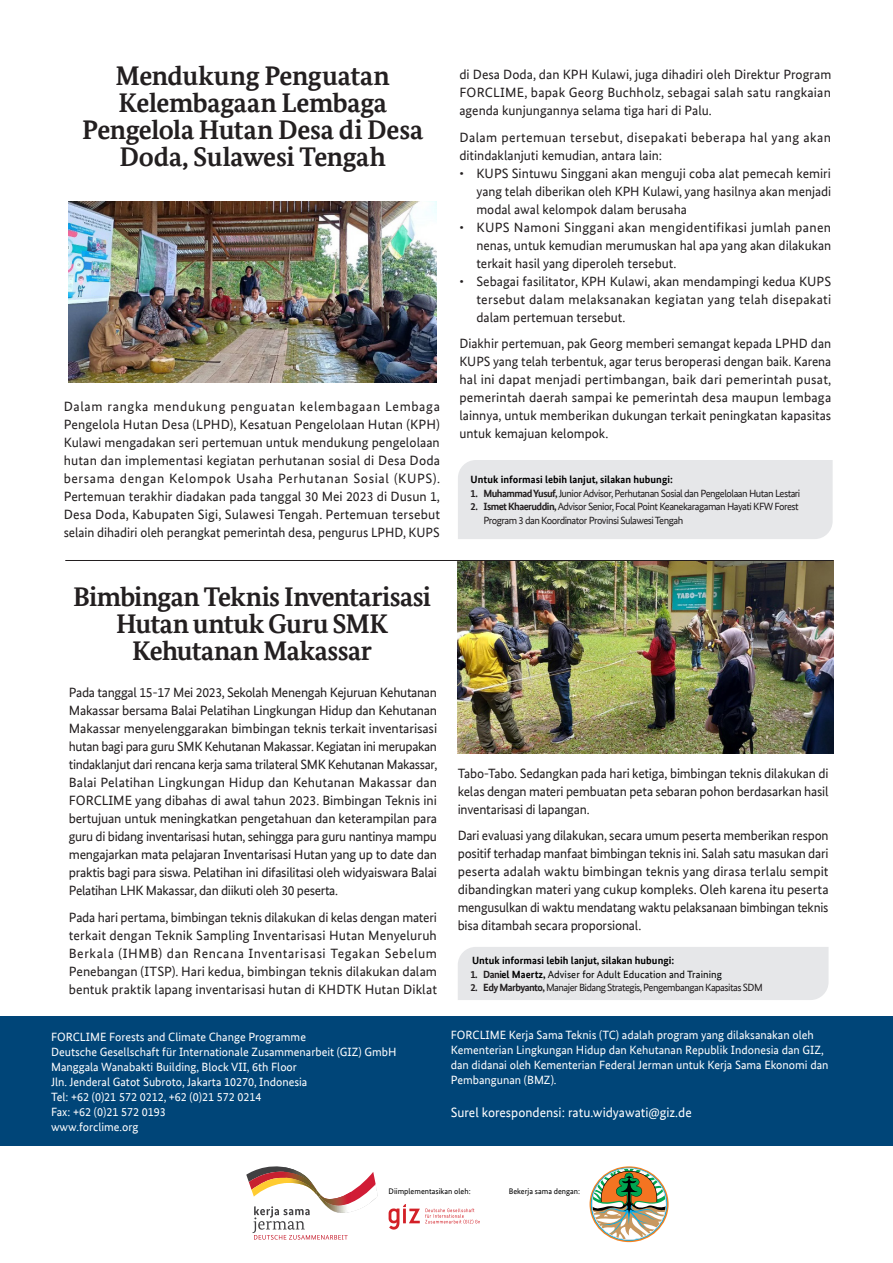
<style>
.page{position:relative;width:893px;height:1263px;background:#fff}
.page>*{position:absolute;margin:0;border:0;box-sizing:border-box;transform-origin:0 0}
.head{font:700 27px/27px "Bundes Serif Office T";letter-spacing:-.015em;color:#231f20;text-align:center}
.bodytext{font:13.5px/18px "Bundes Sans Office";color:#231f20;text-align:justify}
.bodytext-2{font:13.5px/18px "Bundes Sans Office";letter-spacing:.025em;color:#231f20}
.t1{font:13.5px "Bundes Sans Office";color:#fff}
.t2{font:12px/15px "Bundes Sans Office";color:#fff}
.t3{font:10.5px/13.5px "Bundes Sans Office";letter-spacing:-.05em;color:#231f20}
.info_lebih_lanjut{font:700 10.5px "Bundes Sans Office";letter-spacing:.005em;color:#000}
.t4{font:10.5px "Bundes Sans Office";letter-spacing:.005em;color:#000}
.t5{font:8.1px "Bundes Sans Office";color:#000}
.s1{font-weight:700}
.s2{font-weight:700;color:#231f20}
</style>
<div class="page">
<div style="left:0;top:1016px;width:893px;height:247px;background:#004578"></div>
<div style="left:0;top:1146px;width:893px;height:117px;background:#fff"></div>
<svg style="left:246px;top:1166px;width:132px;height:74px"></svg>
<img style="left:320px;top:1192px;width:31px;height:13px">
<img style="left:318px;top:1197px;width:31px;height:16px">
<svg style="left:389px;top:1204px;width:91px;height:25px"></svg>
<img style="left:592px;top:1168px;width:74px;height:72px">
<img style="left:458px;top:561px;width:375px;height:192px">
<div style="left:458px;top:947px;width:370px;height:53px;background:#e6e7e9"></div>
<img style="left:69px;top:202px;width:368px;height:180px">
<div style="left:458px;top:460px;width:375px;height:79px;background:#e6e7e9"></div>
<hr style="left:65px;top:560px;width:768px;height:1px;background:#231f20">
<p class="head" style="left:116px;top:62px;width:276px;text-align:left">Mendukung Penguatan<br>Kelembagaan Lembaga</p>
<p class="head" style="left:82px;top:116px;width:342px">Pengelola Hutan Desa di Desa<br>Doda, Sulawesi Tengah</p>
<p class="bodytext" style="left:64px;top:398px;width:378px">Dalam rangka mendukung penguatan kelembagaan Lembaga Pengelola Hutan Desa (LPHD), Kesatuan Pengelolaan Hutan (KPH)<br>Kulawi mengadakan seri pertemuan untuk mendukung pengelolaan hutan dan implementasi kegiatan perhutanan sosial di Desa Doda bersama dengan Kelompok Usaha Perhutanan Sosial (KUPS).<br>Pertemuan terakhir diadakan pada tanggal 30 Mei 2023 di Dusun 1, Desa Doda, Kabupaten Sigi, Sulawesi Tengah. Pertemuan tersebut selain dihadiri oleh perangkat pemerintah desa, pengurus LPHD, KUPS</p>
<p class="bodytext" style="left:459px;top:66px;width:373px">di Desa Doda, dan KPH Kulawi, juga dihadiri oleh Direktur Program FORCLIME, bapak Georg Buchholz, sebagai salah satu rangkaian agenda kunjungannya selama tiga hari di Palu.</p>
<p class="bodytext-2" style="left:459px;top:128px;width:373px">Dalam pertemuan tersebut, disepakati beberapa hal yang akan ditindaklanjuti kemudian, antara lain:</p>
<p class="bodytext" style="left:476px;top:164px;width:356px;text-indent:-17px">• KUPS Sintuwu Singgani akan menguji coba alat pemecah kemiri yang telah diberikan oleh KPH Kulawi, yang hasilnya akan menjadi modal awal kelompok dalam berusaha</p>
<p class="bodytext" style="left:476px;top:218px;width:356px;text-indent:-17px">• KUPS Namoni Singgani akan mengidentifikasi jumlah panen nenas, untuk kemudian merumuskan hal apa yang akan dilakukan terkait hasil yang diperoleh tersebut.</p>
<p class="bodytext" style="left:476px;top:272px;width:356px;text-indent:-17px">• Sebagai fasilitator, KPH Kulawi, akan mendampingi kedua KUPS tersebut dalam melaksanakan kegiatan yang telah disepakati dalam pertemuan tersebut.</p>
<p class="bodytext" style="left:459px;top:335px;width:373px">Diakhir pertemuan, pak Georg memberi semangat kepada LPHD dan KUPS yang telah terbentuk, agar terus beroperasi dengan baik. Karena hal ini dapat menjadi pertimbangan, baik dari pemerintah pusat, pemerintah daerah sampai ke pemerintah desa maupun lembaga lainnya, untuk memberikan dukungan terkait peningkatan kapasitas untuk kemajuan kelompok.</p>
<p class="info_lebih_lanjut" style="left:471px;top:474px;width:204px">Untuk informasi lebih lanjut, silakan hubungi:</p>
<p class="t3" style="left:471px;top:486px;width:331px"><span class="s1">1. Muhammad Yusuf,</span> Junior Advisor, Perhutanan Sosial dan Pengelolaan Hutan Lestari</p>
<p class="t3" style="left:483px;top:500px;width:317px;text-indent:-13px"><span class="s1">2. Ismet Khaeruddin,</span> Advisor Senior, Focal Point Keanekaragaman Hayati KFW Forest<br>Program 3 dan Koordinator Provinsi Sulawesi Tengah</p>
<p class="head" style="left:73px;top:583px;width:360px">Bimbingan Teknis Inventarisasi<br>Hutan untuk Guru SMK<br>Kehutanan Makassar</p>
<p class="bodytext" style="left:69px;top:684px;width:370px">Pada tanggal 15-17 Mei 2023, Sekolah Menengah Kejuruan Kehutanan Makassar bersama Balai Pelatihan Lingkungan Hidup dan Kehutanan Makassar menyelenggarakan bimbingan teknis terkait inventarisasi hutan bagi para guru SMK Kehutanan Makassar. Kegiatan ini merupakan tindaklanjut dari rencana kerja sama trilateral SMK Kehutanan Makassar, Balai Pelatihan Lingkungan Hidup dan Kehutanan Makassar dan FORCLIME yang dibahas di awal tahun 2023. Bimbingan Teknis ini bertujuan untuk meningkatkan pengetahuan dan keterampilan para guru di bidang inventarisasi hutan, sehingga para guru nantinya mampu mengajarkan mata pelajaran Inventarisasi Hutan yang up to date dan praktis bagi para siswa. Pelatihan ini difasilitasi oleh widyaiswara Balai Pelatihan LHK Makassar, dan diikuti oleh 30 peserta.</p>
<p class="bodytext" style="left:69px;top:908px;width:370px">Pada hari pertama, bimbingan teknis dilakukan di kelas dengan materi terkait dengan Teknik Sampling Inventarisasi Hutan Menyeluruh Berkala (IHMB) dan Rencana Inventarisasi Tegakan Sebelum Penebangan (ITSP). Hari kedua, bimbingan teknis dilakukan dalam bentuk praktik lapang inventarisasi hutan di KHDTK Hutan Diklat</p>
<p class="bodytext" style="left:458px;top:764px;width:372px">Tabo-Tabo. Sedangkan pada hari ketiga, bimbingan teknis dilakukan di kelas dengan materi pembuatan peta sebaran pohon berdasarkan hasil inventarisasi di lapangan.</p>
<p class="bodytext" style="left:458px;top:826px;width:372px">Dari evaluasi yang dilakukan, secara umum peserta memberikan respon positif terhadap manfaat bimbingan teknis ini. Salah satu masukan dari peserta adalah waktu bimbingan teknis yang dirasa terlalu sempit dibandingkan materi yang cukup kompleks. Oleh karena itu peserta mengusulkan di waktu mendatang waktu pelaksanaan bimbingan teknis bisa ditambah secara proporsional.</p>
<p class="info_lebih_lanjut" style="left:472px;top:954px;width:204px">Untuk informasi lebih lanjut, silakan hubungi:</p>
<p class="t4" style="left:470px;top:968px;width:253px"><span class="s2">1. Dani</span><span class="s1">el Maertz,</span> Adviser for Adult Education and Training</p>
<p class="t3" style="left:470px;top:981px;width:294px"><span class="s1">2. Edy Marbyanto,</span> Manajer Bidang Strategis, Pengembangan Kapasitas SDM</p>
<p class="t2" style="left:51px;top:1029px;width:347px">FORCLIME Forests and Climate Change Programme<br>Deutsche Gesellschaft für Internationale Zusammenarbeit (GIZ) GmbH Manggala Wanabakti Building, Block VII, 6th Floor<br>Jln. Jenderal Gatot Subroto, Jakarta 10270, Indonesia<br>Tel: +62 (0)21 572 0212, +62 (0)21 572 0214<br>Fax: +62 (0)21 572 0193<br>www.forclime.org</p>
<p class="t2" style="left:451px;top:1027px;width:379px">FORCLIME Kerja Sama Teknis (TC) adalah program yang dilaksanakan oleh Kementerian Lingkungan Hidup dan Kehutanan Republik Indonesia dan GIZ, dan didanai oleh Kementerian Federal Jerman untuk Kerja Sama Ekonomi dan Pembangunan (BMZ).</p>
<p class="t1" style="left:451px;top:1105px;width:242px">Surel korespondensi: ratu.widyawati@giz.de</p>
<p class="t5" style="left:305px;top:1186px;width:167px">Diimplementasikan oleh: Diimplementasikan oleh:</p>
<p class="t5" style="left:509px;top:1186px;width:73px">Bekerja sama dengan:</p>
</div>
